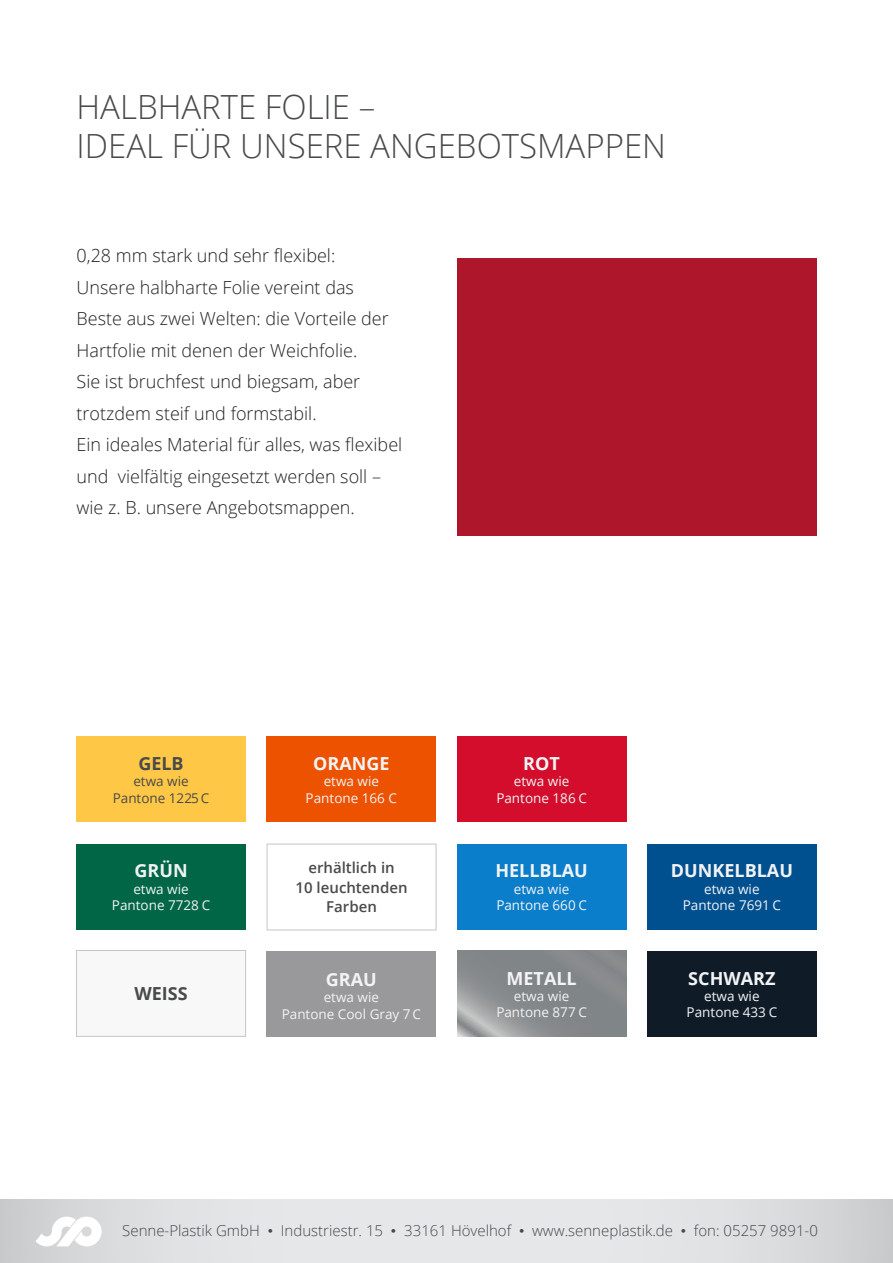
<style>
.page{position:relative;width:893px;height:1263px;background:#fff}
.page>*{position:absolute;margin:0;border:0;box-sizing:border-box;transform-origin:0 0}
.Headline{font:300 33.3px/39px "Open Sans";color:#494a4b}
.Einführungstext{font:300 18px/31.5px "Open Sans";color:#231f20}
.Farbe{font:700 18px "Open Sans";color:#f2f3f4}
.Farbe-2{font:700 18px "Open Sans";color:#494a4b}
.t1{font:300 15px "Open Sans";color:#45484c}
.Subhead{font:600 15px/19.5px "Open Sans";color:#494a4b;text-align:center}
.Farbe-3{font:13.5px/16.2px "Open Sans";color:#f2f3f4;text-align:center}
.Farbe-4{font:13.5px/16.2px "Open Sans";color:#494a4b;text-align:center}
.s1{font-family:"Gill Sans";font-weight:400}
</style>
<div class="page">
<svg style="left:0;top:1199px;width:893px;height:64px;background:#dfe0e2"></svg>
<svg style="left:36px;top:1216px;width:66px;height:30px"></svg>
<div style="left:77px;top:844px;width:169px;height:85px;background:#006646"></div>
<div style="left:457px;top:844px;width:169px;height:85px;background:#0a7eca"></div>
<div style="left:77px;top:736px;width:169px;height:86px;background:#ffc746"></div>
<div style="left:647px;top:844px;width:169px;height:85px;background:#005090"></div>
<div style="left:267px;top:736px;width:169px;height:86px;background:#ed5200"></div>
<div style="left:457px;top:736px;width:169px;height:86px;background:#d30d2b"></div>
<div style="left:267px;top:844px;width:169px;height:86px;border:1px solid #c5c6c8"></div>
<div style="left:457px;top:258px;width:359px;height:278px;background:#ae172b"></div>
<div style="left:77px;top:950px;width:169px;height:86px;background:#f8f8f8"></div>
<div style="left:76px;top:950px;width:170px;height:87px;border:1px solid #c5c6c8"></div>
<div style="left:267px;top:951px;width:169px;height:86px;background:#99989b"></div>
<svg style="left:457px;top:951px;width:169px;height:86px;background:#898d8e"></svg>
<div style="left:647px;top:951px;width:169px;height:86px;background:#0f1c28"></div>
<p class="Headline" style="left:77px;top:86px;width:591px">HALBHARTE FOLIE –<br>IDEAL FÜR UNSERE ANGEBOTSMAPPEN</p>
<p class="Einführungstext" style="left:77px;top:240px;width:327px">0,28 mm stark und sehr flexibel:<br>Unsere halbharte Folie vereint das Beste aus zwei Welten: die Vorteile der Hartfolie mit denen der Weichfolie.<br>Sie ist bruchfest und biegsam, aber trotzdem steif und formstabil.<br>Ein ideales Material für alles, was flexibel und vielfältig eingesetzt werden soll – wie z. B. unsere Angebotsmappen.</p>
<p class="Farbe-2" style="left:138px;top:751px;width:47px">GELB</p>
<p class="Farbe-4" style="left:113px;top:773px;width:98px">etwa wie<br>Pantone 1225 C</p>
<p class="Farbe" style="left:134px;top:858px;width:55px">GRÜN</p>
<p class="Farbe-3" style="left:112px;top:880px;width:100px">etwa wie<br>Pantone 7728 C</p>
<p class="Farbe-2" style="left:134px;top:981px;width:55px">WEISS</p>
<p class="Farbe" style="left:313px;top:751px;width:78px">ORANGE</p>
<p class="Farbe-3" style="left:306px;top:773px;width:93px">etwa wie<br>Pantone 166 C</p>
<p class="Subhead" style="left:296px;top:858px;width:113px">erhältlich in<br>10 leuchtenden<br>Farben</p>
<p class="Farbe" style="left:326px;top:967px;width:52px">GRAU</p>
<p class="Farbe-3" style="left:282px;top:989px;width:141px">etwa wie<br>Pantone Cool Gray 7 C</p>
<p class="Farbe" style="left:523px;top:751px;width:38px">ROT</p>
<p class="Farbe-3" style="left:496px;top:773px;width:92px">etwa wie<br>Pantone 186 C</p>
<p class="Farbe" style="left:495px;top:858px;width:94px">HELLBLAU</p>
<p class="Farbe-3" style="left:496px;top:880px;width:92px">etwa wie<br>Pantone 660 C</p>
<p class="Farbe" style="left:506px;top:965px;width:72px">METALL</p>
<p class="Farbe-3" style="left:496px;top:987px;width:92px">etwa wie<br>Pantone 877 C</p>
<p class="Farbe" style="left:671px;top:858px;width:124px">DUNKELBLAU</p>
<p class="Farbe-3" style="left:683px;top:880px;width:100px">etwa wie<br>Pantone 7691 C</p>
<p class="Farbe" style="left:688px;top:965px;width:89px">SCHWARZ</p>
<p class="Farbe-3" style="left:687px;top:987px;width:92px">etwa wie<br>Pantone 433 C</p>
<p class="t1" style="left:122px;top:1220px;width:697px">Senne-Plastik GmbH <span class="s1">•</span> Industriestr. 15 <span class="s1">•</span> 33161 Hövelhof <span class="s1">•</span> www.senneplastik.de <span class="s1">•</span> fon: 05257 9891-0</p>
</div>
